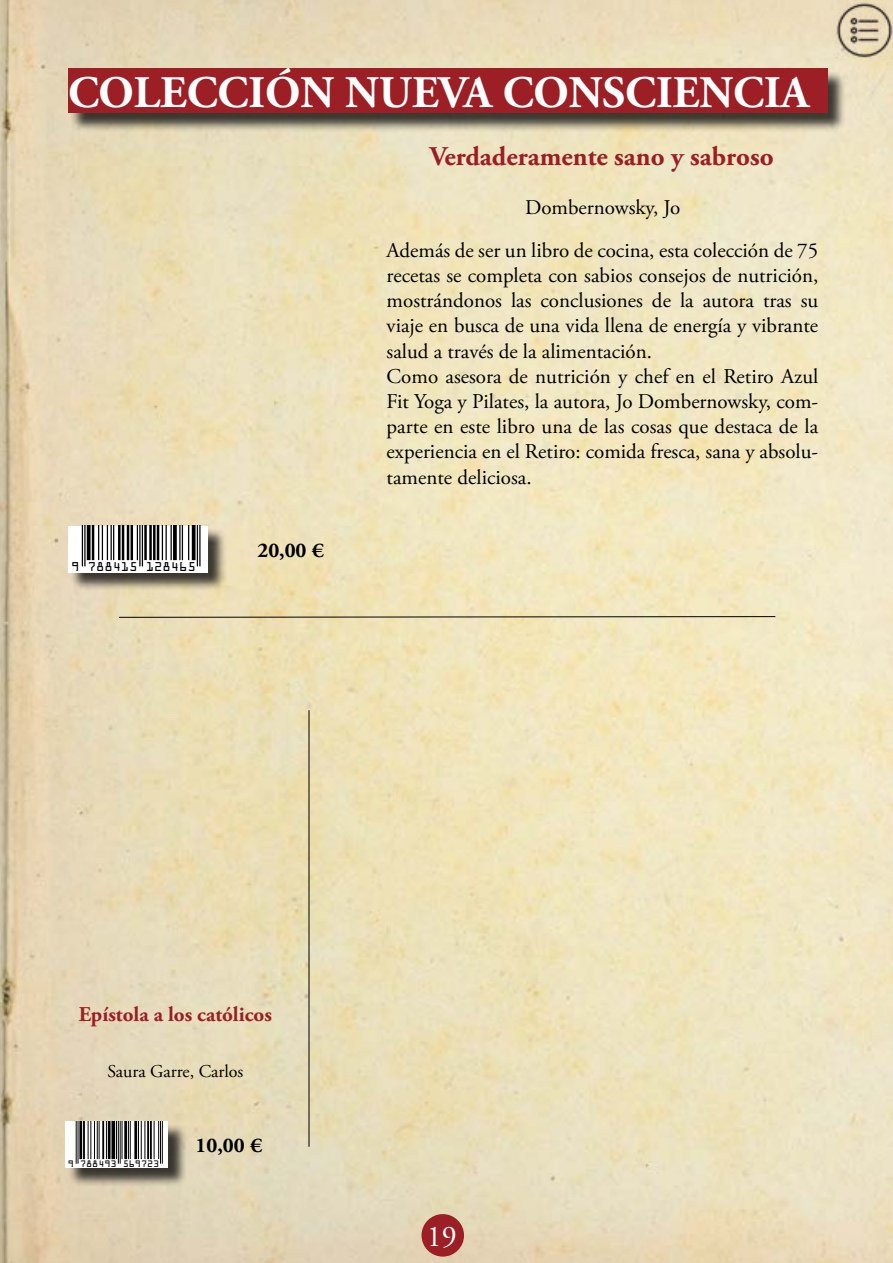
<style>
.page{position:relative;width:893px;height:1263px;background:#fff}
.page>*{position:absolute;margin:0;border:0;box-sizing:border-box;transform-origin:0 0}
.t1{font:700 45px "Adobe Garamond Pro";color:#fff}
.t2{font:30px "Adobe Garamond Pro";color:#fff}
.t3{font:700 27px "Adobe Garamond Pro";color:#9c1d25}
.t4{font:21px/25.2px "Adobe Garamond Pro";color:#000;text-align:center}
.t5{font:700 21px "Adobe Garamond Pro";color:#9c1d25}
.t6{font:700 21px "Adobe Garamond Pro";color:#000}
.t7{font:18px "Adobe Garamond Pro";color:#000}
.t8{font:11.55px "OCRA Std";color:#000}
.t9{font:8.4px "OCRA Std";color:#000}
</style>
<div class="page">
<img style="left:0;top:0;width:893px;height:1263px">
<div style="left:421px;top:1214px;width:43px;height:42px;background:#9c1f25;border-radius:50%"></div>
<hr style="left:309px;top:710px;width:1px;height:437px;background:#000">
<div style="left:68px;top:1124px;width:119px;height:63px;background:#000;opacity:.75"></div>
<svg style="left:66px;top:1121px;width:102px;height:47px"></svg>
<hr style="left:76px;top:1121px;width:1px;height:43px;background:#000">
<hr style="left:78px;top:1121px;width:1px;height:43px;background:#000">
<hr style="left:79px;top:1121px;width:3px;height:38px;background:#000">
<hr style="left:83px;top:1121px;width:2px;height:38px;background:#000">
<hr style="left:88px;top:1121px;width:1px;height:38px;background:#000">
<hr style="left:90px;top:1121px;width:1px;height:38px;background:#000">
<hr style="left:94px;top:1121px;width:1px;height:38px;background:#000">
<hr style="left:97px;top:1121px;width:1px;height:38px;background:#000">
<hr style="left:99px;top:1121px;width:1px;height:38px;background:#000">
<hr style="left:102px;top:1121px;width:2px;height:38px;background:#000">
<hr style="left:106px;top:1121px;width:1px;height:38px;background:#000">
<hr style="left:108px;top:1121px;width:3px;height:38px;background:#000">
<svg style="left:111px;top:1121px;width:4px;height:38px"></svg>
<hr style="left:116px;top:1121px;width:1px;height:38px;background:#000">
<hr style="left:118px;top:1121px;width:1px;height:43px;background:#000">
<hr style="left:120px;top:1121px;width:1px;height:43px;background:#000">
<hr style="left:122px;top:1121px;width:1px;height:38px;background:#000">
<hr style="left:124px;top:1121px;width:3px;height:38px;background:#000">
<hr style="left:128px;top:1121px;width:1px;height:38px;background:#000">
<hr style="left:130px;top:1121px;width:1px;height:38px;background:#000">
<hr style="left:134px;top:1121px;width:3px;height:38px;background:#000">
<hr style="left:138px;top:1121px;width:1px;height:38px;background:#000">
<hr style="left:141px;top:1121px;width:1px;height:38px;background:#000">
<hr style="left:144px;top:1121px;width:1px;height:38px;background:#000">
<hr style="left:147px;top:1121px;width:2px;height:38px;background:#000">
<hr style="left:150px;top:1121px;width:2px;height:38px;background:#000">
<hr style="left:154px;top:1121px;width:1px;height:38px;background:#000">
<hr style="left:158px;top:1121px;width:1px;height:38px;background:#000">
<hr style="left:160px;top:1121px;width:1px;height:43px;background:#000">
<hr style="left:162px;top:1121px;width:1px;height:43px;background:#000">
<div style="left:71px;top:71px;width:775px;height:61px;background:#000;opacity:.75"></div>
<div style="left:68px;top:68px;width:759px;height:45px;background:#9c1f25"></div>
<svg style="left:119px;top:616px;width:657px;height:2px"></svg>
<img style="left:834px;top:0;width:59px;height:60px">
<div style="left:71px;top:528px;width:156px;height:63px;background:#000;opacity:.75"></div>
<svg style="left:68px;top:526px;width:140px;height:47px"></svg>
<hr style="left:82px;top:526px;width:1px;height:40px;background:#000">
<hr style="left:84px;top:526px;width:2px;height:40px;background:#000">
<svg style="left:87px;top:526px;width:4px;height:34px"></svg>
<hr style="left:92px;top:526px;width:2px;height:34px;background:#000">
<hr style="left:98px;top:526px;width:1px;height:34px;background:#000">
<hr style="left:102px;top:526px;width:1px;height:34px;background:#000">
<hr style="left:107px;top:526px;width:1px;height:34px;background:#000">
<hr style="left:111px;top:526px;width:1px;height:34px;background:#000">
<hr style="left:113px;top:526px;width:1px;height:34px;background:#000">
<hr style="left:118px;top:526px;width:3px;height:34px;background:#000">
<hr style="left:122px;top:526px;width:2px;height:34px;background:#000">
<hr style="left:127px;top:526px;width:2px;height:34px;background:#000">
<hr style="left:131px;top:526px;width:2px;height:34px;background:#000">
<hr style="left:137px;top:526px;width:1px;height:34px;background:#000">
<hr style="left:139px;top:526px;width:2px;height:40px;background:#000">
<hr style="left:142px;top:526px;width:1px;height:40px;background:#000">
<hr style="left:144px;top:526px;width:3px;height:34px;background:#000">
<hr style="left:149px;top:526px;width:3px;height:34px;background:#000">
<hr style="left:153px;top:526px;width:3px;height:34px;background:#000">
<hr style="left:157px;top:526px;width:2px;height:34px;background:#000">
<hr style="left:162px;top:526px;width:1px;height:34px;background:#000">
<hr style="left:166px;top:526px;width:1px;height:34px;background:#000">
<hr style="left:171px;top:526px;width:1px;height:34px;background:#000">
<svg style="left:173px;top:526px;width:4px;height:34px"></svg>
<hr style="left:179px;top:526px;width:2px;height:34px;background:#000">
<hr style="left:182px;top:526px;width:1px;height:34px;background:#000">
<hr style="left:188px;top:526px;width:1px;height:34px;background:#000">
<svg style="left:192px;top:526px;width:4px;height:34px"></svg>
<hr style="left:197px;top:526px;width:1px;height:40px;background:#000">
<hr style="left:199px;top:526px;width:2px;height:40px;background:#000">
<h1 class="t1" style="left:68px;top:66px;width:742px">COLECCIÓN NUEVA CONSCIENCIA</h1>
<p class="t3" style="left:430px;top:141px;width:345px">Verdaderamente sano y sabroso</p>
<p class="t4" style="left:387px;top:186px;width:433px;line-height:42.9px">Dombernowsky, Jo<br>Además de ser un libro de cocina, esta colección de 75</p>
<p class="t4" style="left:387px;top:263px;width:433px;text-align:left">recetas se completa con sabios consejos de nutrición, mostrándonos las conclusiones de la autora tras su viaje en busca de una vida llena de energía y vibrante salud a través de la alimentación.<br>Como asesora de nutrición y chef en el Retiro Azul Fit Yoga y Pilates, la autora, Jo Dombernowsky, com&shy;parte en este libro una de las cosas que destaca de la experiencia en el Retiro: comida fresca, sana y absolu&shy;tamente deliciosa.</p>
<p class="t8" style="left:71px;top:562px;width:126px">9 788415 128465</p>
<p class="t6" style="left:257px;top:538px;width:69px">20,00 €</p>
<p class="t5" style="left:79px;top:1002px;width:194px">Epístola a los católicos</p>
<p class="t7" style="left:107px;top:1060px;width:138px">Saura Garre, Carlos</p>
<p class="t9" style="left:68px;top:1160px;width:93px">9 788493 569723</p>
<p class="t6" style="left:196px;top:1133px;width:69px">10,00 €</p>
<h2 class="t2" style="left:427px;top:1219px;width:31px">19</h2>
</div>
